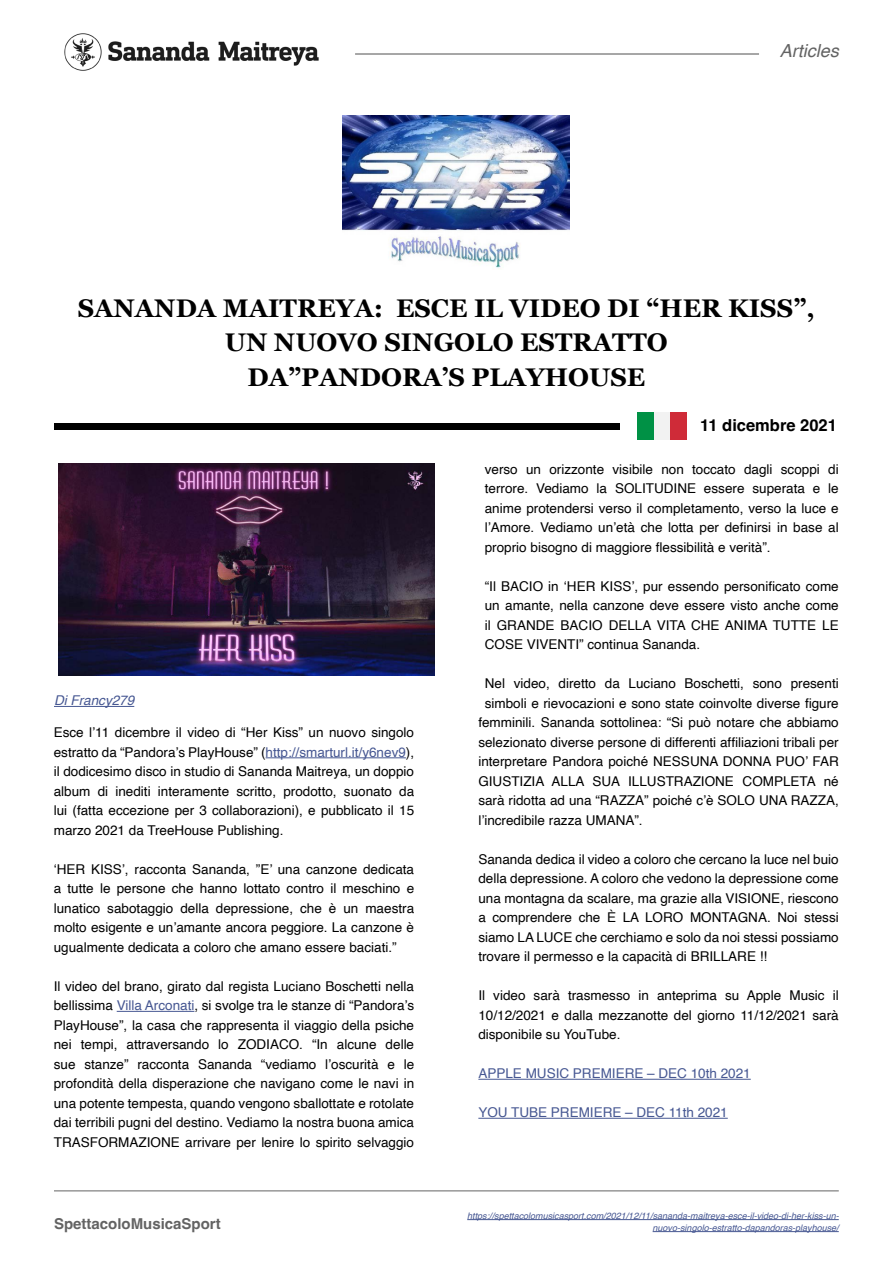
<style>
.page{position:relative;width:893px;height:1263px;background:#fff}
.page>*{position:absolute;margin:0;border:0;box-sizing:border-box;transform-origin:0 0}
.t1{font:700 25.5px/34.5px "Georgia";color:#000;text-align:center}
.t2{font:italic 18px "Helvetica";color:#636363}
.t3{font:700 16.5px "Helvetica";color:#000}
.t4{font:700 15px "Helvetica";color:#636363}
.t5{font:13.5px/19.5px "Helvetica";color:#000;text-align:justify}
.t6{font:13.5px "Helvetica";color:#465792}
.t7{font:italic 13.5px "Helvetica";color:#465792}
.t8{font:italic 9px/12px "Helvetica";color:#465792;text-align:right}
.s1{color:#465792}
</style>
<div class="page">
<hr style="left:478px;top:1079px;width:273px;height:1px;background:#465792">
<hr style="left:478px;top:1118px;width:250px;height:1px;background:#465792">
<hr style="left:266px;top:757px;width:140px;height:1px;background:#465792">
<hr style="left:117px;top:1011px;width:77px;height:1px;background:#465792">
<div style="left:54px;top:423px;width:566px;height:7px;background:#000"></div>
<img style="left:64px;top:33px;width:255px;height:38px">
<hr style="left:54px;top:706px;width:80px;height:1px;background:#465792">
<hr style="left:355px;top:53px;width:404px;height:2px;background:#636363">
<hr style="left:54px;top:1190px;width:785px;height:1px;background:#636363">
<img style="left:343px;top:115px;width:227px;height:153px">
<hr style="left:467px;top:1219px;width:372px;height:1px;background:#465792">
<hr style="left:653px;top:1231px;width:186px;height:1px;background:#465792">
<div style="left:637px;top:412px;width:17px;height:28px;background:#009145"></div>
<div style="left:654px;top:412px;width:16px;height:28px;background:#f2f2f2"></div>
<div style="left:670px;top:412px;width:17px;height:28px;background:#cf2b38"></div>
<img style="left:58px;top:463px;width:377px;height:212px">
<h2 class="t2" style="left:780px;top:36px;width:61px">Articles</h2>
<h1 class="t1" style="left:78px;top:289px;width:739px">SANANDA MAITREYA: ESCE IL VIDEO DI “HER KISS”,<br>UN NUOVO SINGOLO ESTRATTO<br>DA”PANDORA’S PLAYHOUSE</h1>
<p class="t3" style="left:700px;top:416px;width:138px">11 dicembre 2021</p>
<p class="t5" style="left:485px;top:460px;width:355px">verso un orizzonte visibile non toccato dagli scoppi di terrore. Vediamo la SOLITUDINE essere superata e le anime protendersi verso il completamento, verso la luce e l’Amore. Vediamo un’età che lotta per definirsi in base al proprio bisogno di maggiore flessibilità e verità”.</p>
<p class="t5" style="left:485px;top:576px;width:355px">“Il BACIO in ‘HER KISS’, pur essendo personificato come un amante, nella canzone deve essere visto anche come il GRANDE BACIO DELLA VITA CHE ANIMA TUTTE LE COSE VIVENTI” continua Sananda.</p>
<p class="t5" style="left:485px;top:674px;width:355px">Nel video, diretto da Luciano Boschetti, sono presenti</p>
<p class="t5" style="left:485px;top:693px;width:355px">simboli e rievocazioni e sono state coinvolte diverse figure</p>
<p class="t5" style="left:478px;top:713px;width:362px">femminili. Sananda sottolinea: “Si può notare che abbiamo</p>
<p class="t5" style="left:478px;top:732px;width:362px">selezionato diverse persone di differenti affiliazioni tribali per</p>
<p class="t5" style="left:478px;top:752px;width:362px">interpretare Pandora poiché NESSUNA DONNA PUO’ FAR</p>
<p class="t5" style="left:478px;top:771px;width:362px">GIUSTIZIA ALLA SUA ILLUSTRAZIONE COMPLETA né</p>
<p class="t5" style="left:478px;top:791px;width:362px">sarà ridotta ad una “RAZZA” poiché c’è SOLO UNA RAZZA,</p>
<p class="t5" style="left:478px;top:810px;width:166px">l’incredibile razza UMANA”.</p>
<p class="t5" style="left:478px;top:849px;width:362px">Sananda dedica il video a coloro che cercano la luce nel buio della depressione. A coloro che vedono la depressione come una montagna da scalare, ma grazie alla VISIONE, riescono a comprendere che È LA LORO MONTAGNA. Noi stessi siamo LA LUCE che cerchiamo e solo da noi stessi possiamo trovare il permesso e la capacità di BRILLARE !!</p>
<p class="t5" style="left:478px;top:986px;width:362px">Il video sarà trasmesso in anteprima su Apple Music il 10/12/2021 e dalla mezzanotte del giorno 11/12/2021 sarà disponibile su YouTube.</p>
<p class="t6" style="left:478px;top:1063px;width:274px">APPLE MUSIC PREMIERE – DEC 10th 2021</p>
<p class="t6" style="left:478px;top:1102px;width:251px">YOU TUBE PREMIERE – DEC 11th 2021</p>
<p class="t7" style="left:54px;top:690px;width:82px">Di Francy279</p>
<p class="t5" style="left:54px;top:723px;width:362px">Esce l’11 dicembre il video di “Her Kiss” un nuovo singolo estratto da “Pandora’s PlayHouse” (<span class="s1">http://smarturl.it/y6nev9</span>), il dodicesimo disco in studio di Sananda Maitreya, un doppio album di inediti interamente scritto, prodotto, suonato da lui (fatta eccezione per 3 collaborazioni), e pubblicato il 15 marzo 2021 da TreeHouse Publishing.</p>
<p class="t5" style="left:54px;top:860px;width:362px">‘HER KISS’, racconta Sananda, ”E’ una canzone dedicata a tutte le persone che hanno lottato contro il meschino e lunatico sabotaggio della depressione, che è un maestra molto esigente e un’amante ancora peggiore. La canzone è ugualmente dedicata a coloro che amano essere baciati.”</p>
<p class="t5" style="left:54px;top:977px;width:362px">Il video del brano, girato dal regista Luciano Boschetti nella bellissima <span class="s1">Villa Arconati</span>, si svolge tra le stanze di “Pandora’s PlayHouse”, la casa che rappresenta il viaggio della psiche nei tempi, attraversando lo ZODIACO. “In alcune delle sue stanze” racconta Sananda “vediamo l’oscurità e le profondità della disperazione che navigano come le navi in una potente tempesta, quando vengono sballottate e rotolate dai terribili pugni del destino. Vediamo la nostra buona amica TRASFORMAZIONE arrivare per lenire lo spirito selvaggio</p>
<p class="t4" style="left:54px;top:1214px;width:168px">SpettacoloMusicaSport</p>
<p class="t8" style="left:467px;top:1210px;width:373px">https://spettacolomusicasport.com/2021/12/11/sananda-maitreya-esce-il-video-di-her-kiss-un&shy;nuovo-singolo-estratto-dapandoras-playhouse/</p>
</div>
